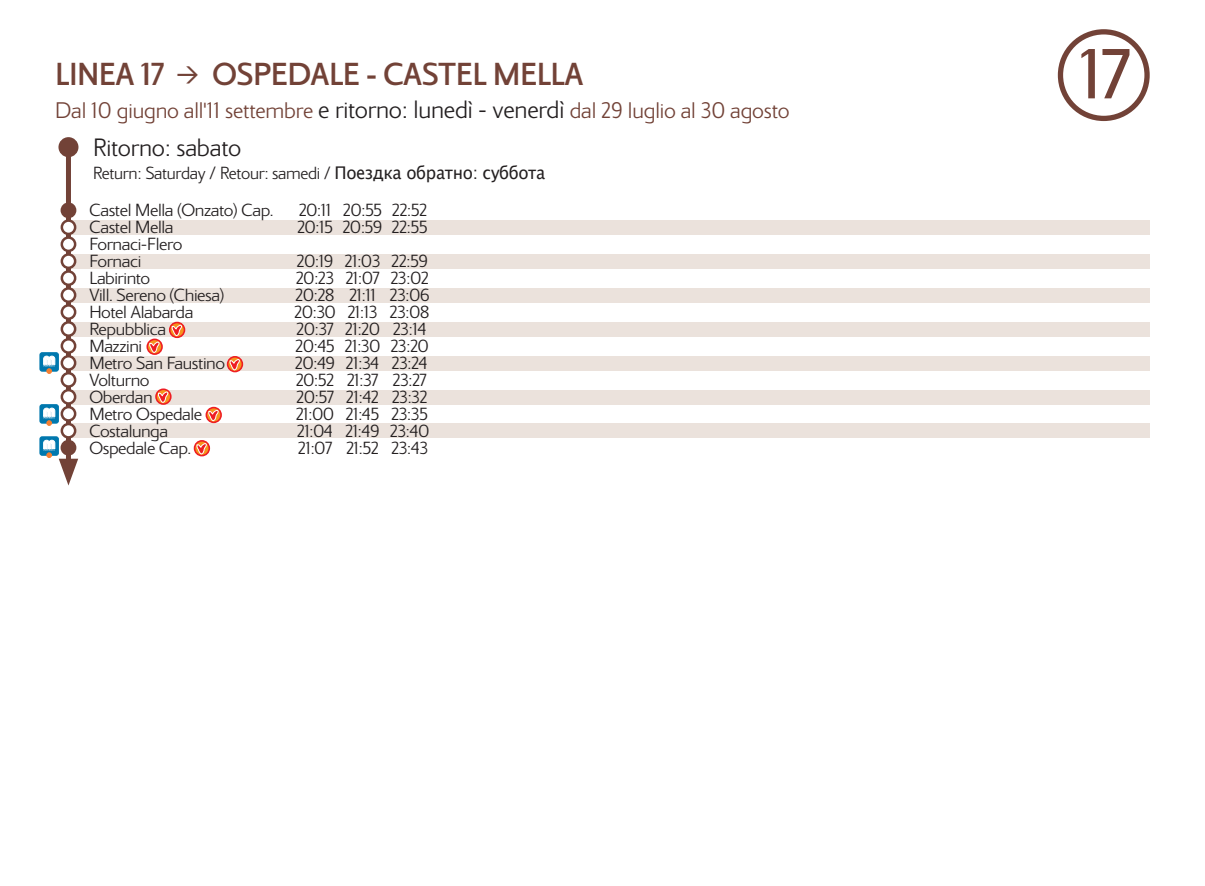
<style>
.page{position:relative;width:1205px;height:886px;background:#fff}
.page>*{position:absolute;margin:0;border:0;box-sizing:border-box;transform-origin:0 0}
.t1{font:700 70.5px "Metrobrescia";color:#724237}
.t2{font:900 31.75px "Metrobrescia";letter-spacing:-.04em;color:#724237}
.t3{font:500 25px "Metrobrescia";letter-spacing:-.01em;color:#231f20;scale:.95 1}
.t4{font:500 22.5px "Metrobrescia";letter-spacing:-.01em;color:#724237;scale:.95 1}
.Stile_di_paragrafo_1{font:500 17.5px "Metrobrescia";letter-spacing:-.025em;color:#231f20}
.Stile_di_paragrafo_1-2{font:500 17.5px "Metrobrescia";letter-spacing:-.025em;color:#231f20;scale:.95 1}
.s1{font-family:"DIN";font-weight:500;font-size:22px}
.s2{font-size:25px;color:#231f20}
.s3{font-family:"Lucida Grande";font-weight:400}
</style>
<div class="page">
<div style="left:66px;top:147px;width:5px;height:321px;background:#724237"></div>
<div style="left:58px;top:137px;width:20px;height:20px;background:#724237;border-radius:50%"></div>
<div style="left:1058px;top:29px;width:91px;height:92px;border:5px solid #724237;border-radius:50%"></div>
<div style="left:71px;top:424px;width:1078px;height:14px;background:#ebe2dc"></div>
<div style="left:71px;top:390px;width:1078px;height:14px;background:#ebe2dc"></div>
<div style="left:71px;top:220px;width:1078px;height:15px;background:#ebe2dc"></div>
<div style="left:71px;top:254px;width:1078px;height:15px;background:#ebe2dc"></div>
<div style="left:71px;top:288px;width:1078px;height:15px;background:#ebe2dc"></div>
<div style="left:71px;top:322px;width:1078px;height:14px;background:#ebe2dc"></div>
<div style="left:71px;top:356px;width:1078px;height:14px;background:#ebe2dc"></div>
<div style="left:61px;top:202px;width:15px;height:16px;background:#724237;border-radius:50%"></div>
<svg style="left:62px;top:221px;width:13px;height:13px"></svg>
<div style="left:61px;top:219px;width:15px;height:16px;border:2px solid #724237;border-radius:50%"></div>
<svg style="left:62px;top:254px;width:13px;height:14px"></svg>
<div style="left:61px;top:253px;width:15px;height:16px;border:2px solid #724237;border-radius:50%"></div>
<svg style="left:62px;top:271px;width:13px;height:14px"></svg>
<div style="left:61px;top:270px;width:15px;height:16px;border:2px solid #724237;border-radius:50%"></div>
<svg style="left:62px;top:288px;width:13px;height:14px"></svg>
<div style="left:61px;top:287px;width:15px;height:16px;border:2px solid #724237;border-radius:50%"></div>
<svg style="left:62px;top:305px;width:13px;height:14px"></svg>
<div style="left:61px;top:304px;width:15px;height:16px;border:2px solid #724237;border-radius:50%"></div>
<svg style="left:62px;top:322px;width:13px;height:14px"></svg>
<div style="left:61px;top:321px;width:15px;height:16px;border:2px solid #724237;border-radius:50%"></div>
<svg style="left:62px;top:339px;width:13px;height:14px"></svg>
<div style="left:61px;top:338px;width:15px;height:16px;border:2px solid #724237;border-radius:50%"></div>
<svg style="left:62px;top:373px;width:13px;height:13px"></svg>
<div style="left:61px;top:372px;width:15px;height:16px;border:2px solid #724237;border-radius:50%"></div>
<svg style="left:62px;top:390px;width:13px;height:13px"></svg>
<div style="left:61px;top:389px;width:15px;height:16px;border:2px solid #724237;border-radius:50%"></div>
<svg style="left:62px;top:356px;width:13px;height:14px"></svg>
<div style="left:61px;top:355px;width:15px;height:16px;border:2px solid #724237;border-radius:50%"></div>
<svg style="left:62px;top:238px;width:13px;height:13px"></svg>
<div style="left:61px;top:236px;width:15px;height:16px;border:2px solid #724237;border-radius:50%"></div>
<svg style="left:62px;top:407px;width:13px;height:13px"></svg>
<div style="left:61px;top:406px;width:15px;height:16px;border:2px solid #724237;border-radius:50%"></div>
<svg style="left:62px;top:424px;width:13px;height:13px"></svg>
<div style="left:61px;top:423px;width:15px;height:16px;border:2px solid #724237;border-radius:50%"></div>
<div style="left:169px;top:322px;width:16px;height:16px;border:2px solid #ee1d23;border-radius:50%"></div>
<svg style="left:172px;top:325px;width:10px;height:11px"></svg>
<div style="left:146px;top:339px;width:17px;height:16px;border:2px solid #ee1d23;border-radius:50%"></div>
<svg style="left:149px;top:342px;width:10px;height:11px"></svg>
<div style="left:206px;top:407px;width:16px;height:16px;border:2px solid #ee1d23;border-radius:50%"></div>
<svg style="left:208px;top:410px;width:10px;height:11px"></svg>
<div style="left:227px;top:356px;width:16px;height:16px;border:2px solid #ee1d23;border-radius:50%"></div>
<svg style="left:230px;top:359px;width:10px;height:11px"></svg>
<div style="left:155px;top:388px;width:17px;height:17px;border:2px solid #ee1d23;border-radius:50%"></div>
<svg style="left:158px;top:391px;width:10px;height:12px"></svg>
<div style="left:194px;top:440px;width:16px;height:16px;border:2px solid #ee1d23;border-radius:50%"></div>
<svg style="left:197px;top:443px;width:10px;height:11px"></svg>
<svg style="left:40px;top:437px;width:18px;height:18px"></svg>
<div style="left:40px;top:437px;width:18px;height:18px;border:1px solid #0078ae;border-radius:2px"></div>
<svg style="left:44px;top:440px;width:34px;height:45px"></svg>
<svg style="left:40px;top:405px;width:18px;height:18px"></svg>
<div style="left:40px;top:405px;width:18px;height:18px;border:1px solid #0078ae;border-radius:2px"></div>
<svg style="left:44px;top:408px;width:11px;height:17px"></svg>
<svg style="left:40px;top:353px;width:18px;height:18px"></svg>
<div style="left:40px;top:353px;width:18px;height:18px;border:1px solid #0078ae;border-radius:2px"></div>
<svg style="left:44px;top:356px;width:11px;height:17px"></svg>
<p class="t2" style="left:55px;top:55px;width:530px">LINEA 17 <span class="s1">&gt;</span> OSPEDALE - CASTEL MELLA</p>
<p class="t4" style="left:55px;top:98px;width:775px">Dal 10 giugno all'11 settembre <span class="s2">e ritorno: lunedì - venerdì</span> dal 29 luglio al 30 agosto</p>
<p class="t3" style="left:93px;top:133px;width:158px">Ritorno: sabato</p>
<p class="Stile_di_paragrafo_1-2" style="left:93px;top:162px;width:478px">Return: Saturday / Retour: samedi / <span class="s3">Поездка обратно: суббота</span></p>
<p class="Stile_di_paragrafo_1" style="left:89px;top:200px;width:186px">Castel Mella (Onzato) Cap.</p>
<p class="Stile_di_paragrafo_1" style="left:89px;top:217px;width:86px">Castel Mella</p>
<p class="Stile_di_paragrafo_1" style="left:89px;top:234px;width:95px">Fornaci-Flero</p>
<p class="Stile_di_paragrafo_1" style="left:89px;top:251px;width:54px">Fornaci</p>
<p class="Stile_di_paragrafo_1" style="left:89px;top:268px;width:63px">Labirinto</p>
<p class="Stile_di_paragrafo_1" style="left:89px;top:285px;width:137px">Vill. Sereno (Chiesa)</p>
<p class="Stile_di_paragrafo_1" style="left:89px;top:302px;width:106px">Hotel Alabarda</p>
<p class="Stile_di_paragrafo_1" style="left:89px;top:319px;width:79px">Repubblica</p>
<p class="Stile_di_paragrafo_1" style="left:89px;top:336px;width:55px">Mazzini</p>
<p class="Stile_di_paragrafo_1" style="left:89px;top:353px;width:138px">Metro San Faustino</p>
<p class="Stile_di_paragrafo_1" style="left:89px;top:370px;width:62px">Volturno</p>
<p class="Stile_di_paragrafo_1" style="left:89px;top:387px;width:65px">Oberdan</p>
<p class="Stile_di_paragrafo_1" style="left:89px;top:404px;width:115px">Metro Ospedale</p>
<p class="Stile_di_paragrafo_1" style="left:89px;top:421px;width:81px">Costalunga</p>
<p class="Stile_di_paragrafo_1" style="left:89px;top:438px;width:104px">Ospedale Cap.</p>
<p class="Stile_di_paragrafo_1" style="left:299px;top:200px;width:130px">20:11 20:55 22:52</p>
<p class="Stile_di_paragrafo_1" style="left:297px;top:217px;width:132px">20:15 20:59 22:55</p>
<p class="Stile_di_paragrafo_1" style="left:297px;top:251px;width:133px">20:19 21:03 22:59</p>
<p class="Stile_di_paragrafo_1" style="left:296px;top:268px;width:135px">20:23 21:07 23:02</p>
<p class="Stile_di_paragrafo_1" style="left:295px;top:285px;width:136px">20:28 21:11 23:06</p>
<p class="Stile_di_paragrafo_1" style="left:294px;top:302px;width:137px">20:30 21:13 23:08</p>
<p class="Stile_di_paragrafo_1" style="left:296px;top:319px;width:132px">20:37 21:20 23:14</p>
<p class="Stile_di_paragrafo_1" style="left:295px;top:336px;width:135px">20:45 21:30 23:20</p>
<p class="Stile_di_paragrafo_1" style="left:295px;top:353px;width:135px">20:49 21:34 23:24</p>
<p class="Stile_di_paragrafo_1" style="left:296px;top:370px;width:133px">20:52 21:37 23:27</p>
<p class="Stile_di_paragrafo_1" style="left:296px;top:387px;width:133px">20:57 21:42 23:32</p>
<p class="Stile_di_paragrafo_1" style="left:296px;top:404px;width:134px">21:00 21:45 23:35</p>
<p class="Stile_di_paragrafo_1" style="left:297px;top:421px;width:134px">21:04 21:49 23:40</p>
<p class="Stile_di_paragrafo_1" style="left:298px;top:438px;width:132px">21:07 21:52 23:43</p>
<p class="t1" style="left:1079px;top:33px;width:54px">17</p>
</div>
